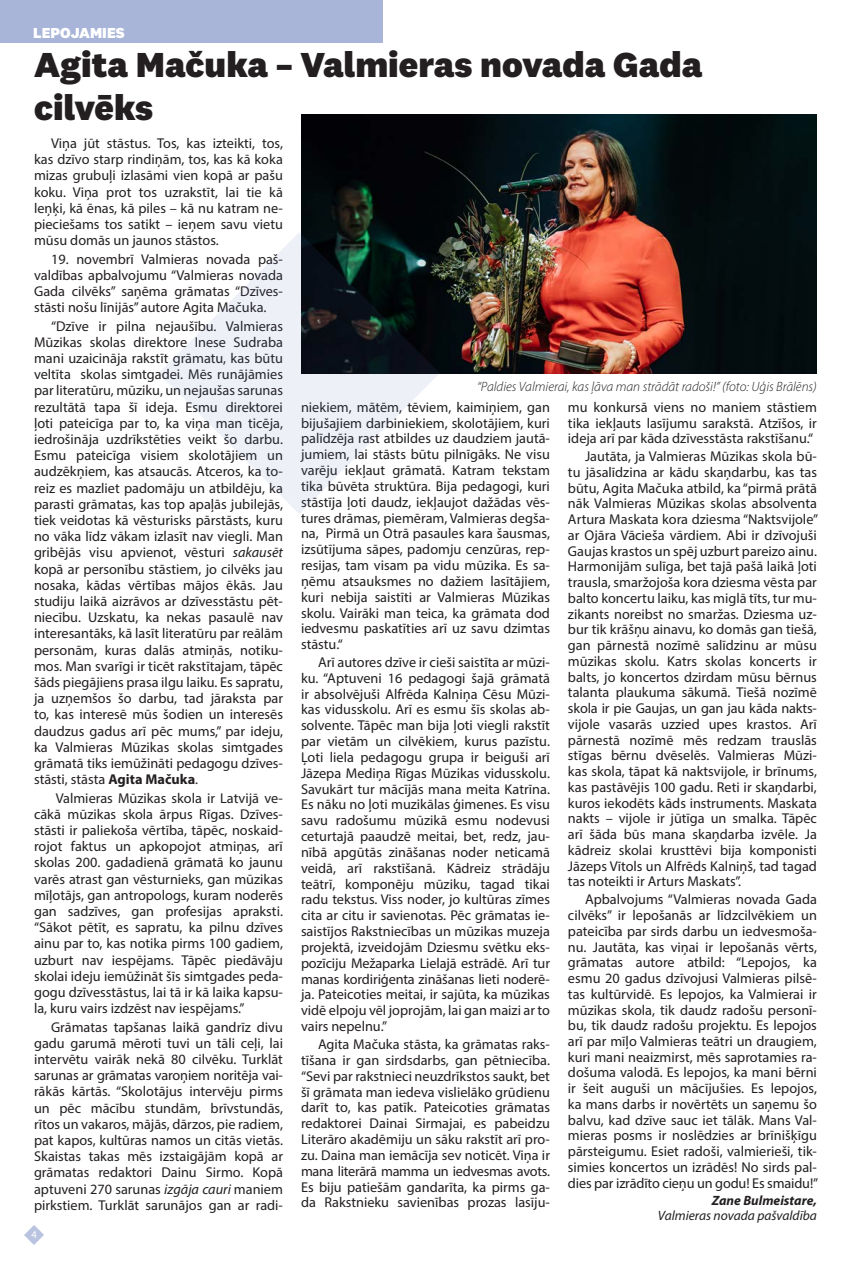
<style>
.page{position:relative;width:851px;height:1263px;background:#fff}
.page>*{position:absolute;margin:0;border:0;box-sizing:border-box;transform-origin:0 0}
.Virsraksts{font:800 36px/43.2px "National 2";color:#231f20}
.t1{font:800 15px "National 2";color:#fff}
.Pamata_teksts{font:14.25px/15.8px "Myriad Pro";color:#231f20;text-align:justify}
.Foto_apraksts{font:italic 300 13.5px "Myriad Pro";color:#231f20}
.Pamata_teksts-2{font:italic 13.5px/15px "Myriad Pro";color:#231f20;text-align:right}
.lpp{font:10.5px "Myriad Pro";color:#fff}
.s1{font-style:italic}
.s2{font-weight:700}
</style>
<div class="page">
<div style="left:0;top:0;width:383px;height:43px;background:#a8b5d9"></div>
<svg style="left:24px;top:1225px;width:20px;height:20px"></svg>
<img style="left:301px;top:114px;width:515px;height:259px">
<svg style="left:159px;top:232px;width:281px;height:282px"></svg>
<p class="t1" style="left:33px;top:23px;width:93px">LEPOJAMIES</p>
<p class="Virsraksts" style="left:34px;top:43px;width:669px">Agita Mačuka – Valmieras novada Gada cilvēks</p>
<p class="Pamata_teksts" style="left:34px;top:135px;width:250px;line-height:16.2px;text-indent:17px">Viņa jūt stāstus. Tos, kas izteikti, tos, kas dzīvo starp rindiņām, tos, kas kā koka mizas grubuļi izlasāmi vien kopā ar pašu koku. Viņa prot tos uzrakstīt, lai tie kā leņķi, kā ēnas, kā piles – kā nu katram ne&shy;pieciešams tos satikt – ieņem savu vietu mūsu domās un jaunos stāstos.</p>
<p class="Pamata_teksts" style="left:34px;top:250px;width:250px;line-height:16.2px;text-indent:17px">19. novembrī Valmieras novada paš&shy;valdības apbalvojumu “Valmieras novada Gada cilvēks” saņēma grāmatas “Dzīves&shy;stāsti nošu līnijās” autore Agita Mačuka.</p>
<p class="Pamata_teksts" style="left:34px;top:317px;width:250px;line-height:16.2px;text-indent:17px">“Dzīve ir pilna nejaušību. Valmieras Mūzikas skolas direktore Inese Sudraba mani uzaicināja rakstīt grāmatu, kas būtu veltīta skolas simtgadei. Mēs runājāmies par literatūru, mūziku, un nejaušas sarunas rezultātā tapa šī ideja. Esmu direktorei ļoti pateicīga par to, ka viņa man ticēja, iedrošināja uzdrīkstēties veikt šo darbu.<br>Esmu pateicīga visiem skolotājiem un audzēkņiem, kas atsaucās. Atceros, ka to&shy;reiz es mazliet padomāju un atbildēju, ka parasti grāmatas, kas top apaļās jubilejās, tiek veidotas kā vēsturisks pārstāsts, kuru no vāka līdz vākam izlasīt nav viegli. Man gribējās visu apvienot, vēsturi <span class="s1">sakausēt </span>kopā ar personību stāstiem, jo cilvēks jau nosaka, kādas vērtības mājos ēkās. Jau studiju laikā aizrāvos ar dzīvesstāstu pēt&shy;niecību. Uzskatu, ka nekas pasaulē nav interesantāks, kā lasīt literatūru par reālām personām, kuras dalās atmiņās, notiku&shy;mos. Man svarīgi ir ticēt rakstītajam, tāpēc šāds piegājiens prasa ilgu laiku. Es sapratu, ja uzņemšos šo darbu, tad jāraksta par to, kas interesē mūs šodien un interesēs daudzus gadus arī pēc mums,” par ideju, ka Valmieras Mūzikas skolas simtgades grāmatā tiks iemūžināti pedagogu dzīves&shy;stāsti, stāsta <span class="s2">Agita Mačuka</span>.</p>
<p class="Pamata_teksts" style="left:34px;top:789px;width:250px;line-height:16.2px;text-indent:22px">Valmieras Mūzikas skola ir Latvijā ve&shy;cākā mūzikas skola ārpus Rīgas. Dzīves&shy;stāsti ir paliekoša vērtība, tāpēc, noskaid&shy;rojot faktus un apkopojot atmiņas, arī skolas 200. gadadienā grāmatā ko jaunu varēs atrast gan vēsturnieks, gan mūzikas mīļotājs, gan antropologs, kuram noderēs gan sadzīves, gan profesijas apraksti. “Sākot pētīt, es sapratu, ka pilnu dzīves ainu par to, kas notika pirms 100 gadiem, uzburt nav iespējams. Tāpēc piedāvāju skolai ideju iemūžināt šīs simtgades peda&shy;gogu dzīvesstāstus, lai tā ir kā laika kapsu&shy;la, kuru vairs izdzēst nav iespējams.”</p>
<p class="Pamata_teksts" style="left:34px;top:1018px;width:250px;line-height:16.2px;text-indent:17px">Grāmatas tapšanas laikā gandrīz divu gadu garumā mēroti tuvi un tāli ceļi, lai intervētu vairāk nekā 80 cilvēku. Turklāt sarunas ar grāmatas varoņiem noritēja vai&shy;rākās kārtās. “Skolotājus intervēju pirms un pēc mācību stundām, brīvstundās, rītos un vakaros, mājās, dārzos, pie radiem, pat kapos, kultūras namos un citās vietās.<br>Skaistas takas mēs izstaigājām kopā ar grāmatas redaktori Dainu Sirmo. Kopā aptuveni 270 sarunas <span class="s1">izgāja cauri</span> maniem pirkstiem. Turklāt sarunājos gan ar radi-</p>
<p class="lpp" style="left:31px;top:1228px;width:7px">4</p>
<p class="Foto_apraksts" style="left:477px;top:378px;width:341px">“Paldies Valmierai, kas ļāva man strādāt radoši!” (foto: Uģis Brālēns)</p>
<p class="Pamata_teksts" style="left:301px;top:399px;width:250px">niekiem, mātēm, tēviem, kaimiņiem, gan bijušajiem darbiniekiem, skolotājiem, kuri palīdzēja rast atbildes uz daudziem jautā&shy;jumiem, lai stāsts būtu pilnīgāks. Ne visu varēju iekļaut grāmatā. Katram tekstam tika būvēta struktūra. Bija pedagogi, kuri stāstīja ļoti daudz, iekļaujot dažādas vēs&shy;tures drāmas, piemēram, Valmieras degša&shy;na, Pirmā un Otrā pasaules kara šausmas, izsūtījuma sāpes, padomju cenzūras, rep&shy;resijas, tam visam pa vidu mūzika. Es sa&shy;ņēmu atsauksmes no dažiem lasītājiem, kuri nebija saistīti ar Valmieras Mūzikas skolu. Vairāki man teica, ka grāmata dod iedvesmu paskatīties arī uz savu dzimtas stāstu.“</p>
<p class="Pamata_teksts" style="left:301px;top:654px;width:250px;text-indent:17px">Arī autores dzīve ir cieši saistīta ar mūzi&shy;ku. “Aptuveni 16 pedagogi šajā grāmatā ir absolvējuši Alfrēda Kalniņa Cēsu Mūzi&shy;kas vidusskolu. Arī es esmu šīs skolas ab&shy;solvente. Tāpēc man bija ļoti viegli rakstīt par vietām un cilvēkiem, kurus pazīstu.<br>Ļoti liela pedagogu grupa ir beiguši arī Jāzepa Mediņa Rīgas Mūzikas vidusskolu.<br>Savukārt tur mācījās mana meita Katrīna.<br>Es nāku no ļoti muzikālas ģimenes. Es visu savu radošumu mūzikā esmu nodevusi ceturtajā paaudzē meitai, bet, redz, jau&shy;nībā apgūtās zināšanas noder neticamā veidā, arī rakstīšanā. Kādreiz strādāju teātrī, komponēju mūziku, tagad tikai radu tekstus. Viss noder, jo kultūras zīmes cita ar citu ir savienotas. Pēc grāmatas ie&shy;saistījos Rakstniecības un mūzikas muzeja projektā, izveidojām Dziesmu svētku eks&shy;pozīciju Mežaparka Lielajā estrādē. Arī tur manas kordiriģenta zināšanas lieti noderē&shy;ja. Pateicoties meitai, ir sajūta, ka mūzikas vidē elpoju vēl joprojām, lai gan maizi ar to vairs nepelnu.”</p>
<p class="Pamata_teksts" style="left:301px;top:1036px;width:250px;text-indent:17px">Agita Mačuka stāsta, ka grāmatas raks&shy;tīšana ir gan sirdsdarbs, gan pētniecība. “Sevi par rakstnieci neuzdrīkstos saukt, bet šī grāmata man iedeva vislielāko grūdienu darīt to, kas patīk. Pateicoties grāmatas redaktorei Dainai Sirmajai, es pabeidzu Literāro akadēmiju un sāku rakstīt arī pro&shy;zu. Daina man iemācīja sev noticēt. Viņa ir mana literārā mamma un iedvesmas avots.<br>Es biju patiešām gandarīta, ka pirms ga&shy;da Rakstnieku savienības prozas lasīju-</p>
<p class="Pamata_teksts" style="left:568px;top:399px;width:250px">mu konkursā viens no maniem stāstiem tika iekļauts lasījumu sarakstā. Atzīšos, ir ideja arī par kāda dzīvesstāsta rakstīšanu.“</p>
<p class="Pamata_teksts" style="left:568px;top:448px;width:252px;text-indent:17px">Jautāta, ja Valmieras Mūzikas skola bū&shy;tu jāsalīdzina ar kādu skaņdarbu, kas tas būtu, Agita Mačuka atbild, ka “pirmā prātā nāk Valmieras Mūzikas skolas absolventa Artura Maskata kora dziesma “Naktsvijole” ar Ojāra Vācieša vārdiem. Abi ir dzīvojuši Gaujas krastos un spēj uzburt pareizo ainu.<br>Harmonijām sulīga, bet tajā pašā laikā ļoti trausla, smaržojoša kora dziesma vēsta par balto koncertu laiku, kas miglā tīts, tur mu&shy;zikants noreibst no smaržas. Dziesma uz&shy;bur tik krāšņu ainavu, ko domās gan tiešā, gan pārnestā nozīmē salīdzinu ar mūsu mūzikas skolu. Katrs skolas koncerts ir balts, jo koncertos dzirdam mūsu bērnus talanta plaukuma sākumā. Tiešā nozīmē skola ir pie Gaujas, un gan jau kāda nakts&shy;vijole vasarās uzzied upes krastos. Arī pārnestā nozīmē mēs redzam trauslās stīgas bērnu dvēselēs. Valmieras Mūzi&shy;kas skola, tāpat kā naktsvijole, ir brīnums, kas pastāvējis 100 gadu. Reti ir skaņdarbi, kuros iekodēts kāds instruments. Maskata nakts – vijole ir jūtīga un smalka. Tāpēc arī šāda būs mana skaņdarba izvēle. Ja kādreiz skolai krusttēvi bija komponisti Jāzeps Vītols un Alfrēds Kalniņš, tad tagad tas noteikti ir Arturs Maskats”.</p>
<p class="Pamata_teksts" style="left:568px;top:891px;width:252px;text-indent:17px">Apbalvojums “Valmieras novada Gada cilvēks” ir lepošanās ar līdzcilvēkiem un pateicība par sirds darbu un iedvesmoša&shy;nu. Jautāta, kas viņai ir lepošanās vērts, grāmatas autore atbild: “Lepojos, ka esmu 20 gadus dzīvojusi Valmieras pilsē&shy;tas kultūrvidē. Es lepojos, ka Valmierai ir mūzikas skola, tik daudz radošu personī&shy;bu, tik daudz radošu projektu. Es lepojos arī par mīļo Valmieras teātri un draugiem, kuri mani neaizmirst, mēs saprotamies ra&shy;došuma valodā. Es lepojos, ka mani bērni ir šeit auguši un mācījušies. Es lepojos, ka mans darbs ir novērtēts un saņemu šo balvu, kad dzīve sauc iet tālāk. Mans Val&shy;mieras posms ir noslēdzies ar brīnišķīgu pārsteigumu. Esiet radoši, valmierieši, tik&shy;simies koncertos un izrādēs! No sirds pal&shy;dies par izrādīto cieņu un godu! Es smaidu!”</p>
<p class="Pamata_teksts-2" style="left:657px;top:1192px;width:160px"><span class="s2">Zane Bulmeistare,<br></span>Valmieras novada pašvaldība</p>
</div>
